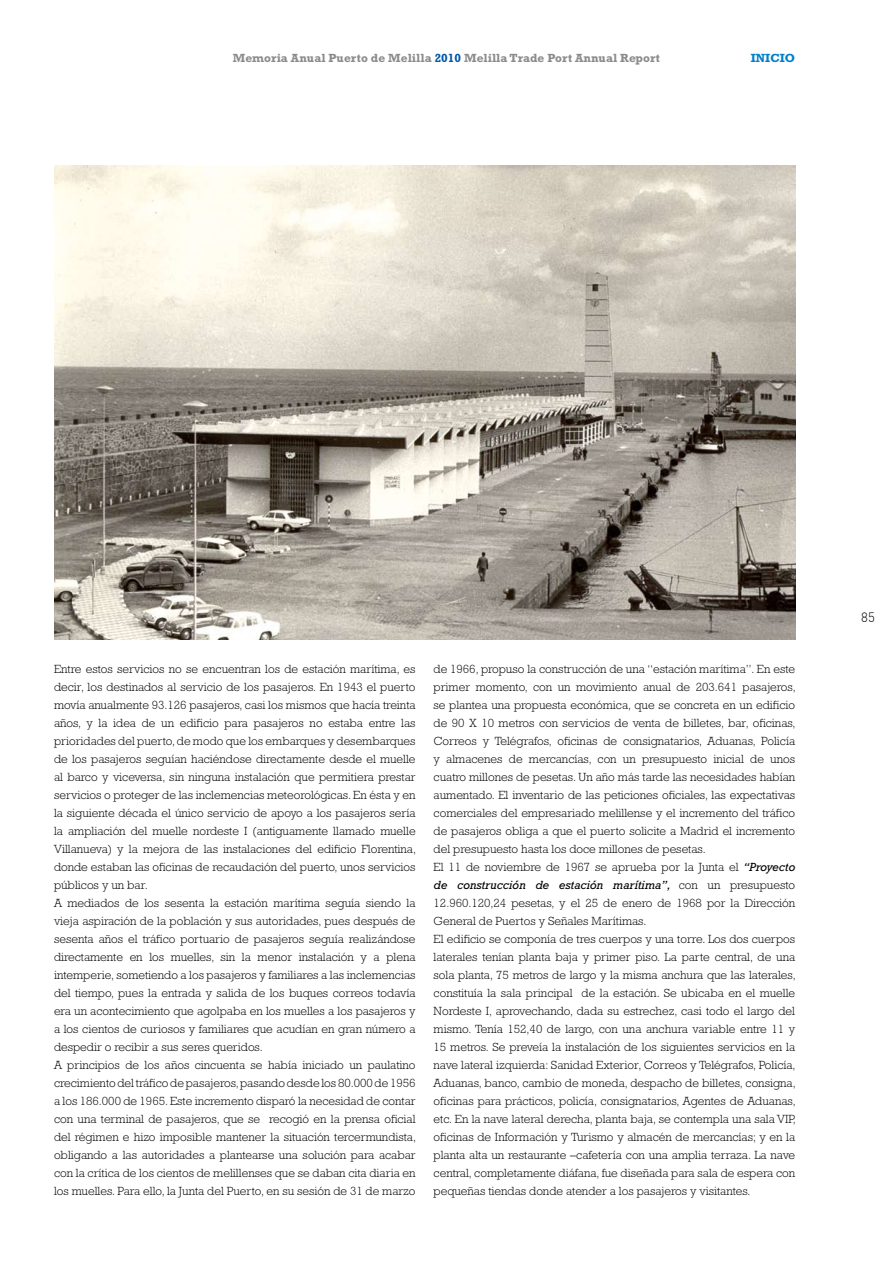
<style>
.page{position:relative;width:893px;height:1263px;background:#fff}
.page>*{position:absolute;margin:0;border:0;box-sizing:border-box;transform-origin:0 0}
.t1{font:300 13.2px "DIN";color:#000}
.t2{font:300 12px/18px "Rockwell Std";color:#000}
.t3{font:700 12px "Rockwell Std";color:#8a8b8b}
.t4{font:700 12px "Rockwell Std";color:#007fca}
.s1{color:#0058a8}
.s2{font-weight:400;font-style:italic}
</style>
<div class="page">
<img style="left:54px;top:166px;width:741px;height:473px">
<p class="t3" style="left:233px;top:51px;width:429px">Memoria Anual Puerto de Melilla <span class="s1">2010</span> Melilla Trade Port Annual Report</p>
<p class="t4" style="left:751px;top:51px;width:46px">INICIO</p>
<p class="t2" style="left:54px;top:660px;width:364px">Entre estos servicios no se encuentran los de estación marítima, es decir, los destinados al servicio de los pasajeros. En 1943 el puerto movía anualmente 93.126 pasajeros, casi los mismos que hacía treinta años, y la idea de un edificio para pasajeros no estaba entre las prioridades del puerto, de modo que los embarques y desembarques de los pasajeros seguían haciéndose directamente desde el muelle al barco y viceversa, sin ninguna instalación que permitiera prestar servicios o proteger de las inclemencias meteorológicas. En ésta y en la siguiente década el único servicio de apoyo a los pasajeros sería la ampliación del muelle nordeste I (antiguamente llamado muelle Villanueva) y la mejora de las instalaciones del edificio Florentina, donde estaban las oficinas de recaudación del puerto, unos servicios públicos y un bar.<br>A mediados de los sesenta la estación marítima seguía siendo la vieja aspiración de la población y sus autoridades, pues después de sesenta años el tráfico portuario de pasajeros seguía realizándose directamente en los muelles, sin la menor instalación y a plena intemperie, sometiendo a los pasajeros y familiares a las inclemencias del tiempo, pues la entrada y salida de los buques correos todavía era un acontecimiento que agolpaba en los muelles a los pasajeros y a los cientos de curiosos y familiares que acudían en gran número a despedir o recibir a sus seres queridos.<br>A principios de los años cincuenta se había iniciado un paulatino crecimiento del tráfico de pasajeros, pasando desde los 80.000 de 1956 a los 186.000 de 1965. Este incremento disparó la necesidad de contar con una terminal de pasajeros, que se recogió en la prensa oficial del régimen e hizo imposible mantener la situación tercermundista, obligando a las autoridades a plantearse una solución para acabar con la crítica de los cientos de melillenses que se daban cita diaria en los muelles. Para ello, la Junta del Puerto, en su sesión de 31 de marzo</p>
<p class="t2" style="left:434px;top:660px;width:364px">de 1966, propuso la construcción de una “estación marítima”. En este primer momento, con un movimiento anual de 203.641 pasajeros, se plantea una propuesta económica, que se concreta en un edificio de 90 X 10 metros con servicios de venta de billetes, bar, oficinas, Correos y Telégrafos, oficinas de consignatarios, Aduanas, Policía y almacenes de mercancías, con un presupuesto inicial de unos cuatro millones de pesetas. Un año más tarde las necesidades habían aumentado. El inventario de las peticiones oficiales, las expectativas comerciales del empresariado melillense y el incremento del tráfico de pasajeros obliga a que el puerto solicite a Madrid el incremento del presupuesto hasta los doce millones de pesetas.<br>El 11 de noviembre de 1967 se aprueba por la Junta el <span class="s2">“Proyecto de construcción de estación marítima”,</span> con un presupuesto 12.960.120,24 pesetas, y el 25 de enero de 1968 por la Dirección General de Puertos y Señales Marítimas.<br>El edificio se componía de tres cuerpos y una torre. Los dos cuerpos laterales tenían planta baja y primer piso. La parte central, de una sola planta, 75 metros de largo y la misma anchura que las laterales, constituía la sala principal de la estación. Se ubicaba en el muelle Nordeste I, aprovechando, dada su estrechez, casi todo el largo del mismo. Tenía 152,40 de largo, con una anchura variable entre 11 y 15 metros. Se preveía la instalación de los siguientes servicios en la nave lateral izquierda: Sanidad Exterior, Correos y Telégrafos, Policía, Aduanas, banco, cambio de moneda, despacho de billetes, consigna, oficinas para prácticos, policía, consignatarios, Agentes de Aduanas, etc. En la nave lateral derecha, planta baja, se contempla una sala VIP, oficinas de Información y Turismo y almacén de mercancías; y en la planta alta un restaurante –cafetería con una amplia terraza. La nave central, completamente diáfana, fue diseñada para sala de espera con pequeñas tiendas donde atender a los pasajeros y visitantes.</p>
<p class="t1" style="left:861px;top:609px;width:15px">85</p>
</div>
